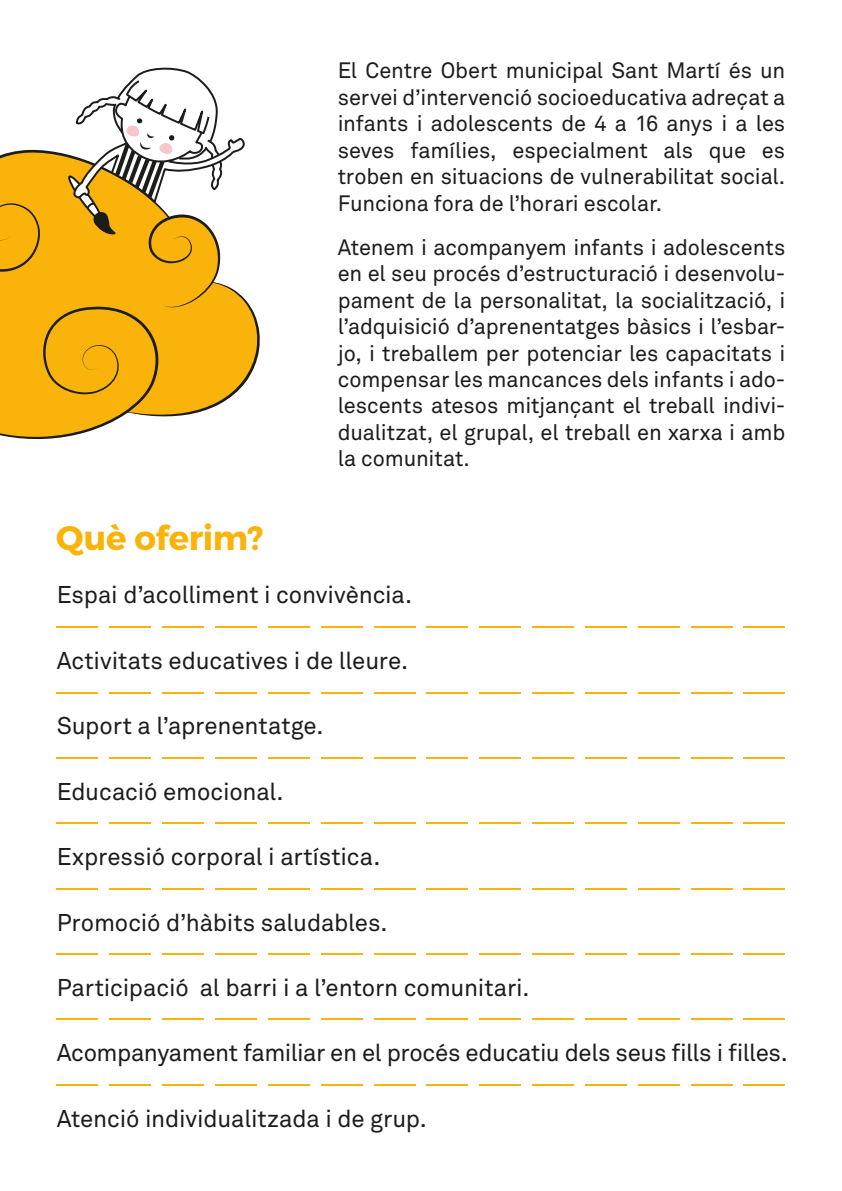
<style>
.page{position:relative;width:842px;height:1191px;background:#fff}
.page>*{position:absolute;margin:0;border:0;box-sizing:border-box;transform-origin:0 0}
.t1{font:700 34px "Montserrat";letter-spacing:-.01em;color:#fab30a}
.t2{font:24px "Akkurat Pro";letter-spacing:-.01em;color:#1c1c1b}
.t3{font:22px/26.4px "Akkurat Pro";letter-spacing:-.005em;color:#1c1c1b;text-align:justify}
</style>
<div class="page">
<hr style="left:57px;top:626px;width:41px;height:2px;background:#fab30a">
<hr style="left:110px;top:626px;width:41px;height:2px;background:#fab30a">
<hr style="left:162px;top:626px;width:42px;height:2px;background:#fab30a">
<hr style="left:215px;top:626px;width:42px;height:2px;background:#fab30a">
<hr style="left:268px;top:626px;width:41px;height:2px;background:#fab30a">
<hr style="left:321px;top:626px;width:41px;height:2px;background:#fab30a">
<hr style="left:374px;top:626px;width:41px;height:2px;background:#fab30a">
<hr style="left:427px;top:626px;width:41px;height:2px;background:#fab30a">
<hr style="left:479px;top:626px;width:42px;height:2px;background:#fab30a">
<hr style="left:532px;top:626px;width:42px;height:2px;background:#fab30a">
<hr style="left:585px;top:626px;width:42px;height:2px;background:#fab30a">
<hr style="left:638px;top:626px;width:41px;height:2px;background:#fab30a">
<hr style="left:691px;top:626px;width:41px;height:2px;background:#fab30a">
<hr style="left:744px;top:626px;width:41px;height:2px;background:#fab30a">
<hr style="left:57px;top:1083px;width:41px;height:2px;background:#fab30a">
<hr style="left:110px;top:1083px;width:41px;height:2px;background:#fab30a">
<hr style="left:162px;top:1083px;width:42px;height:2px;background:#fab30a">
<hr style="left:215px;top:1083px;width:42px;height:2px;background:#fab30a">
<hr style="left:268px;top:1083px;width:41px;height:2px;background:#fab30a">
<hr style="left:321px;top:1083px;width:41px;height:2px;background:#fab30a">
<hr style="left:374px;top:1083px;width:41px;height:2px;background:#fab30a">
<hr style="left:427px;top:1083px;width:41px;height:2px;background:#fab30a">
<hr style="left:479px;top:1083px;width:42px;height:2px;background:#fab30a">
<hr style="left:532px;top:1083px;width:42px;height:2px;background:#fab30a">
<hr style="left:585px;top:1083px;width:42px;height:2px;background:#fab30a">
<hr style="left:638px;top:1083px;width:41px;height:2px;background:#fab30a">
<hr style="left:691px;top:1083px;width:41px;height:2px;background:#fab30a">
<hr style="left:744px;top:1083px;width:41px;height:2px;background:#fab30a">
<hr style="left:57px;top:1018px;width:41px;height:2px;background:#fab30a">
<hr style="left:110px;top:1018px;width:41px;height:2px;background:#fab30a">
<hr style="left:162px;top:1018px;width:42px;height:2px;background:#fab30a">
<hr style="left:215px;top:1018px;width:42px;height:2px;background:#fab30a">
<hr style="left:268px;top:1018px;width:41px;height:2px;background:#fab30a">
<hr style="left:321px;top:1018px;width:41px;height:2px;background:#fab30a">
<hr style="left:374px;top:1018px;width:41px;height:2px;background:#fab30a">
<hr style="left:427px;top:1018px;width:41px;height:2px;background:#fab30a">
<hr style="left:479px;top:1018px;width:42px;height:2px;background:#fab30a">
<hr style="left:532px;top:1018px;width:42px;height:2px;background:#fab30a">
<hr style="left:585px;top:1018px;width:42px;height:2px;background:#fab30a">
<hr style="left:638px;top:1018px;width:41px;height:2px;background:#fab30a">
<hr style="left:691px;top:1018px;width:41px;height:2px;background:#fab30a">
<hr style="left:744px;top:1018px;width:41px;height:2px;background:#fab30a">
<hr style="left:57px;top:953px;width:41px;height:2px;background:#fab30a">
<hr style="left:110px;top:953px;width:41px;height:2px;background:#fab30a">
<hr style="left:162px;top:953px;width:42px;height:2px;background:#fab30a">
<hr style="left:215px;top:953px;width:42px;height:2px;background:#fab30a">
<hr style="left:268px;top:953px;width:41px;height:2px;background:#fab30a">
<hr style="left:321px;top:953px;width:41px;height:2px;background:#fab30a">
<hr style="left:374px;top:953px;width:41px;height:2px;background:#fab30a">
<hr style="left:427px;top:953px;width:41px;height:2px;background:#fab30a">
<hr style="left:479px;top:953px;width:42px;height:2px;background:#fab30a">
<hr style="left:532px;top:953px;width:42px;height:2px;background:#fab30a">
<hr style="left:585px;top:953px;width:42px;height:2px;background:#fab30a">
<hr style="left:638px;top:953px;width:41px;height:2px;background:#fab30a">
<hr style="left:691px;top:953px;width:41px;height:2px;background:#fab30a">
<hr style="left:744px;top:953px;width:41px;height:2px;background:#fab30a">
<hr style="left:57px;top:887px;width:41px;height:2px;background:#fab30a">
<hr style="left:110px;top:887px;width:41px;height:2px;background:#fab30a">
<hr style="left:162px;top:887px;width:42px;height:2px;background:#fab30a">
<hr style="left:215px;top:887px;width:42px;height:2px;background:#fab30a">
<hr style="left:268px;top:887px;width:41px;height:2px;background:#fab30a">
<hr style="left:321px;top:887px;width:41px;height:2px;background:#fab30a">
<hr style="left:374px;top:887px;width:41px;height:2px;background:#fab30a">
<hr style="left:427px;top:887px;width:41px;height:2px;background:#fab30a">
<hr style="left:479px;top:887px;width:42px;height:2px;background:#fab30a">
<hr style="left:532px;top:887px;width:42px;height:2px;background:#fab30a">
<hr style="left:585px;top:887px;width:42px;height:2px;background:#fab30a">
<hr style="left:638px;top:887px;width:41px;height:2px;background:#fab30a">
<hr style="left:691px;top:887px;width:41px;height:2px;background:#fab30a">
<hr style="left:744px;top:887px;width:41px;height:2px;background:#fab30a">
<hr style="left:57px;top:822px;width:41px;height:2px;background:#fab30a">
<hr style="left:110px;top:822px;width:41px;height:2px;background:#fab30a">
<hr style="left:162px;top:822px;width:42px;height:2px;background:#fab30a">
<hr style="left:215px;top:822px;width:42px;height:2px;background:#fab30a">
<hr style="left:268px;top:822px;width:41px;height:2px;background:#fab30a">
<hr style="left:321px;top:822px;width:41px;height:2px;background:#fab30a">
<hr style="left:374px;top:822px;width:41px;height:2px;background:#fab30a">
<hr style="left:427px;top:822px;width:41px;height:2px;background:#fab30a">
<hr style="left:479px;top:822px;width:42px;height:2px;background:#fab30a">
<hr style="left:532px;top:822px;width:42px;height:2px;background:#fab30a">
<hr style="left:585px;top:822px;width:42px;height:2px;background:#fab30a">
<hr style="left:638px;top:822px;width:41px;height:2px;background:#fab30a">
<hr style="left:691px;top:822px;width:41px;height:2px;background:#fab30a">
<hr style="left:744px;top:822px;width:41px;height:2px;background:#fab30a">
<hr style="left:57px;top:757px;width:41px;height:2px;background:#fab30a">
<hr style="left:110px;top:757px;width:41px;height:2px;background:#fab30a">
<hr style="left:162px;top:757px;width:42px;height:2px;background:#fab30a">
<hr style="left:215px;top:757px;width:42px;height:2px;background:#fab30a">
<hr style="left:268px;top:757px;width:41px;height:2px;background:#fab30a">
<hr style="left:321px;top:757px;width:41px;height:2px;background:#fab30a">
<hr style="left:374px;top:757px;width:41px;height:2px;background:#fab30a">
<hr style="left:427px;top:757px;width:41px;height:2px;background:#fab30a">
<hr style="left:479px;top:757px;width:42px;height:2px;background:#fab30a">
<hr style="left:532px;top:757px;width:42px;height:2px;background:#fab30a">
<hr style="left:585px;top:757px;width:42px;height:2px;background:#fab30a">
<hr style="left:638px;top:757px;width:41px;height:2px;background:#fab30a">
<hr style="left:691px;top:757px;width:41px;height:2px;background:#fab30a">
<hr style="left:744px;top:757px;width:41px;height:2px;background:#fab30a">
<hr style="left:57px;top:691px;width:41px;height:2px;background:#fab30a">
<hr style="left:110px;top:691px;width:41px;height:2px;background:#fab30a">
<hr style="left:162px;top:691px;width:42px;height:2px;background:#fab30a">
<hr style="left:215px;top:691px;width:42px;height:2px;background:#fab30a">
<hr style="left:268px;top:691px;width:41px;height:2px;background:#fab30a">
<hr style="left:321px;top:691px;width:41px;height:2px;background:#fab30a">
<hr style="left:374px;top:691px;width:41px;height:2px;background:#fab30a">
<hr style="left:427px;top:691px;width:41px;height:2px;background:#fab30a">
<hr style="left:479px;top:691px;width:42px;height:2px;background:#fab30a">
<hr style="left:532px;top:691px;width:42px;height:2px;background:#fab30a">
<hr style="left:585px;top:691px;width:42px;height:2px;background:#fab30a">
<hr style="left:638px;top:691px;width:41px;height:2px;background:#fab30a">
<hr style="left:691px;top:691px;width:41px;height:2px;background:#fab30a">
<hr style="left:744px;top:691px;width:41px;height:2px;background:#fab30a">
<svg style="left:0;top:67px;width:260px;height:372px"></svg>
<h1 class="t1" style="left:56px;top:516px;width:209px">Què oferim?</h1>
<p class="t3" style="left:338px;top:58px;width:449px">El Centre Obert municipal Sant Martí és un servei d’intervenció socioeducativa adreçat a infants i adolescents de 4 a 16 anys i a les seves famílies, especialment als que es troben en situacions de vulnerabilitat social.<br>Funciona fora de l’horari escolar.</p>
<p class="t3" style="left:338px;top:235px;width:449px">Atenem i acompanyem infants i adolescents en el seu procés d’estructuració i desenvolu&shy;pament de la personalitat, la socialització, i l’adquisició d’aprenentatges bàsics i l’esbar&shy;jo, i treballem per potenciar les capacitats i compensar les mancances dels infants i ado&shy;lescents atesos mitjançant el treball indivi&shy;dualitzat, el grupal, el treball en xarxa i amb la comunitat.</p>
<p class="t2" style="left:57px;top:581px;width:357px">Espai d’acolliment i convivència.</p>
<p class="t2" style="left:57px;top:646px;width:353px">Activitats educatives i de lleure.</p>
<p class="t2" style="left:57px;top:712px;width:268px">Suport a l’aprenentatge.</p>
<p class="t2" style="left:57px;top:777px;width:228px">Educació emocional.</p>
<p class="t2" style="left:57px;top:842px;width:325px">Expressió corporal i artística.</p>
<p class="t2" style="left:57px;top:908px;width:332px">Promoció d’hàbits saludables.</p>
<p class="t2" style="left:57px;top:973px;width:474px">Participació al barri i a l’entorn comunitari.</p>
<p class="t2" style="left:57px;top:1039px;width:732px">Acompanyament familiar en el procés educatiu dels seus fills i filles.</p>
<p class="t2" style="left:57px;top:1104px;width:372px">Atenció individualitzada i de grup.</p>
</div>
